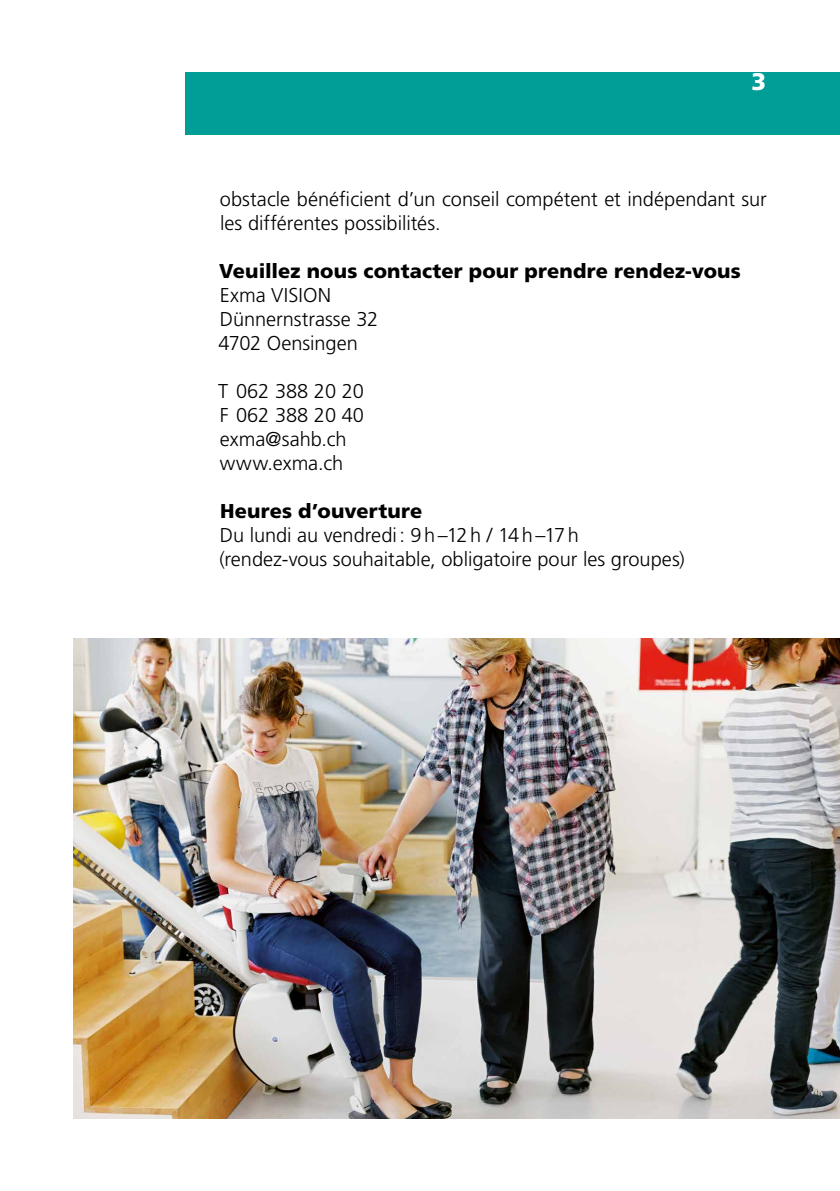
<style>
.page{position:relative;width:840px;height:1191px;background:#fff}
.page>*{position:absolute;margin:0;border:0;box-sizing:border-box;transform-origin:0 0}
.t1{font:900 24px "Frutiger LT Std";color:#fff}
.t2{font:300 20px/24px "Frutiger LT Std";color:#000}
.t3{font:900 20px "Frutiger LT Std";letter-spacing:.01em;color:#000}
</style>
<div class="page">
<div style="left:185px;top:72px;width:654px;height:62px;background:#009e96"></div>
<img style="left:74px;top:638px;width:765px;height:481px">
<p class="t1" style="left:751px;top:67px;width:16px">3</p>
<p class="t2" style="left:220px;top:187px;width:548px">obstacle bénéficient d’un conseil compétent et indépendant sur les différentes possibilités.</p>
<p class="t3" style="left:219px;top:259px;width:523px">Veuillez nous contacter pour prendre rendez-vous</p>
<p class="t2" style="left:218px;top:283px;width:161px">Exma VISION<br>Dünnernstrasse 32<br>4702 Oensingen</p>
<p class="t2" style="left:218px;top:379px;width:147px">T 062 388 20 20<br>F 062 388 20 40 exma@sahb.ch www.exma.ch</p>
<p class="t3" style="left:220px;top:499px;width:204px">Heures d’ouverture</p>
<p class="t2" style="left:219px;top:523px;width:466px">Du lundi au vendredi: 9h–12h / 14h–17h (rendez-vous souhaitable, obligatoire pour les groupes)</p>
</div>
